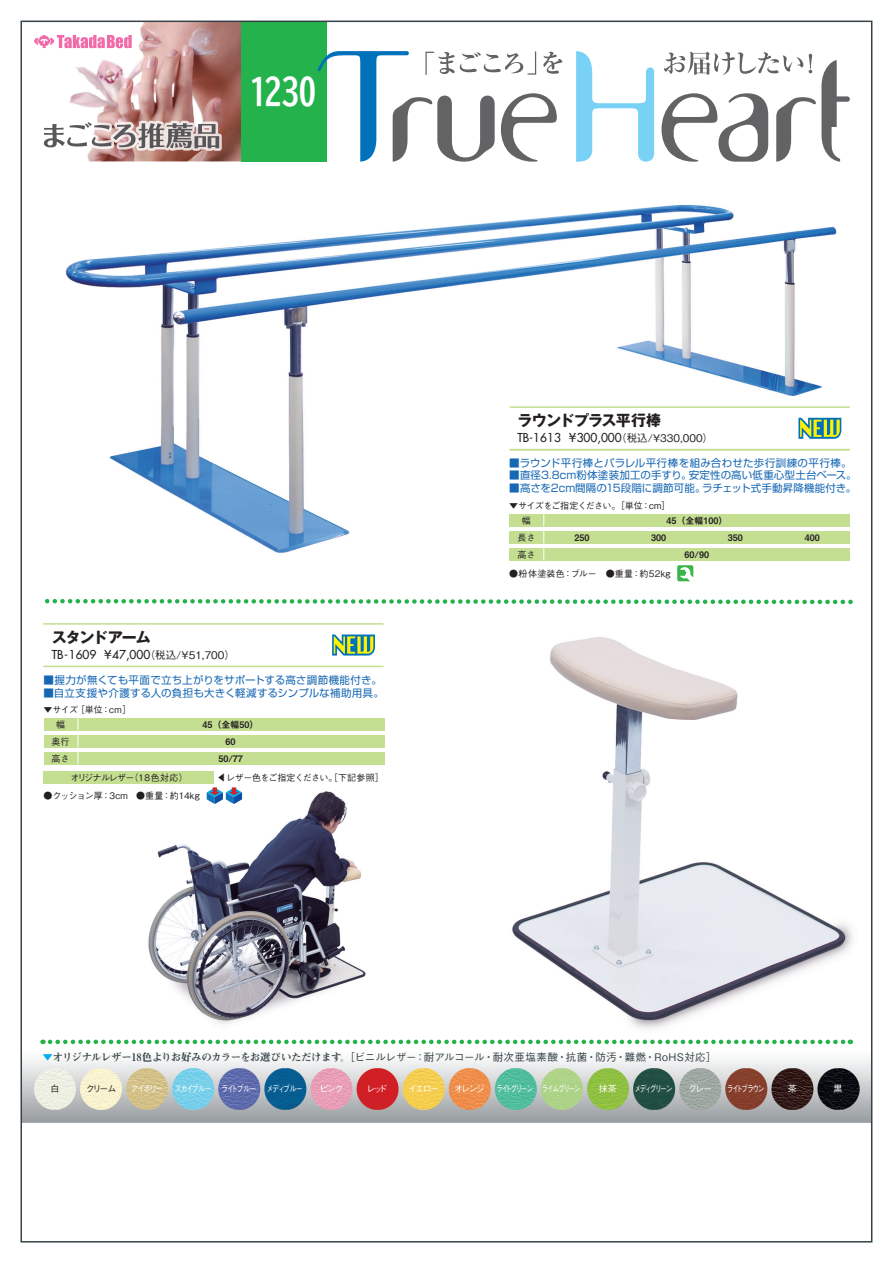
<style>
.page{position:relative;width:893px;height:1263px;background:#fff}
.page>*{position:absolute;margin:0;border:0;box-sizing:border-box;transform-origin:0 0}
.t1{font:36px "BIZ UD Gothic Bold";color:#fff}
.t2{font:700 15px "Gothic MB101 Pro";letter-spacing:-.045em;color:#231f20}
.t3{font:700 15px "Gothic MB101 Pro";letter-spacing:-.065em;color:#231f20}
.t4{font:12px "Futura";color:#231f20}
.t5{font:10.5px "Shin Go Pro";letter-spacing:.015em;color:#1768b4}
.t6{font:500 10.5px "Gothic BBB Pro";letter-spacing:.025em;color:#354247}
.t7{font:10.5px "Shin Go Pro";letter-spacing:.035em;color:#1768b4}
.t8{font:500 9px/14.7px "Gothic BBB Pro";letter-spacing:-.02em;color:#231f20}
.t9{font:9px/17px "Midashi Go Pro MB31";color:#231f20;text-align:center}
.t10{font:500 9px "Gothic BBB Pro";letter-spacing:-.2em;color:#fff}
.t11{font:500 9px/14.7px "Gothic BBB Pro";letter-spacing:-.06em;color:#231f20}
.t12{font:500 9px "Gothic BBB Pro";letter-spacing:.03em;color:#231f20}
.t13{font:500 9px "Gothic BBB Pro";letter-spacing:-.045em;color:#231f20}
.t14{font:500 9px "Gothic BBB Pro";letter-spacing:-.18em;color:#fff;scale:.8 1}
.t15{font:500 9px "Gothic BBB Pro";letter-spacing:-.07em;color:#231f20}
.t16{font:500 9px "Gothic BBB Pro";letter-spacing:-.225em;color:#fff;scale:.75 1}
.t17{font:500 9px "Gothic BBB Pro";letter-spacing:-.2em;color:#fff;scale:.75 1}
.t18{font:500 9px "Gothic BBB Pro";letter-spacing:-.2em;color:#fff;scale:.85 1}
.s1{font-family:"Gothic BBB Pro";font-weight:500;font-size:10.5px}
.s2{font-family:"Midashi Min Pro MA31";font-weight:400;color:#00aeef}
.s3{font-family:"Midashi Min Pro MA31";font-weight:400}
</style>
<div class="page">
<img style="left:24px;top:24px;width:845px;height:1099px">
<div style="left:241px;top:21px;width:85px;height:141px;background:#23b24b"></div>
<svg style="left:576px;top:51px;width:78px;height:111px"></svg>
<svg style="left:317px;top:51px;width:245px;height:111px"></svg>
<svg style="left:661px;top:52px;width:189px;height:110px"></svg>
<svg style="left:34px;top:35px;width:98px;height:13px"></svg>
<svg style="left:41px;top:120px;width:181px;height:31px"></svg>
<svg style="left:798px;top:418px;width:43px;height:21px"></svg>
<hr style="left:510px;top:449px;width:340px;height:1px;background:#c4de92">
<hr style="left:510px;top:406px;width:340px;height:2px;background:#c4de92">
<svg style="left:332px;top:634px;width:43px;height:21px"></svg>
<hr style="left:43px;top:623px;width:340px;height:2px;background:#c4de92">
<hr style="left:43px;top:666px;width:340px;height:1px;background:#c4de92">
<div style="left:510px;top:514px;width:340px;height:12px;background:#c4de92"></div>
<div style="left:510px;top:531px;width:340px;height:12px;background:#c4de92"></div>
<div style="left:510px;top:548px;width:340px;height:12px;background:#c4de92"></div>
<svg style="left:543px;top:514px;width:1px;height:46px"></svg>
<svg style="left:640px;top:576px;width:1px;height:13px"></svg>
<svg style="left:50px;top:1039px;width:801px;height:5px"></svg>
<svg style="left:38px;top:597px;width:817px;height:9px"></svg>
<svg style="left:207px;top:787px;width:35px;height:17px"></svg>
<div style="left:44px;top:771px;width:170px;height:12px;background:#c4de92"></div>
<div style="left:44px;top:718px;width:340px;height:12px;background:#c4de92"></div>
<div style="left:44px;top:735px;width:340px;height:12px;background:#c4de92"></div>
<div style="left:44px;top:752px;width:340px;height:12px;background:#c4de92"></div>
<svg style="left:78px;top:718px;width:1px;height:46px"></svg>
<svg style="left:677px;top:565px;width:16px;height:16px"></svg>
<h1 class="t1" style="left:250px;top:73px;width:104px">1230　</h1>
<h2 class="t3" style="left:52px;top:625px;width:101px">スタンドアーム</h2>
<p class="t4" style="left:52px;top:647px;width:185px">TB-1609 ¥47,000<span class="s1">（税込/￥51,700）</span></p>
<p class="t5" style="left:43px;top:672px;width:340px">■握力が無くても平面で立ち上がりをサポートする高さ調節機能付き。</p>
<p class="t5" style="left:43px;top:684px;width:342px">■自立支援や介護する人の負担も大きく軽減するシンプルな補助用具。</p>
<p class="t8" style="left:56px;top:701px;width:77px;text-indent:-13px">▼サイズ［単位：cm］幅</p>
<p class="t9" style="left:203px;top:715px;width:58px">45（全幅50）</p>
<p class="t8" style="left:52px;top:732px;width:19px;line-height:17px">奥行高さ</p>
<p class="t9" style="left:218px;top:732px;width:26px">60<br>50/77</p>
<p class="t15" style="left:70px;top:770px;width:119px">オリジナルレザー（18色対応）</p>
<p class="t8" style="left:230px;top:773px;width:10px;rotate:90deg">▼</p>
<p class="t13" style="left:226px;top:770px;width:160px">レザー色をご指定ください。［下記参照］</p>
<p class="t8" style="left:43px;top:787px;width:158px">●クッション厚：3cm　●重量：約14kg</p>
<h2 class="t2" style="left:517px;top:408px;width:145px">ラウンドプラス平行棒</h2>
<p class="t4" style="left:517px;top:430px;width:197px">TB-1613 ¥300,000<span class="s1">（税込/￥330,000）</span></p>
<p class="t7" style="left:509px;top:454px;width:344px">■ラウンド平行棒とパラレル平行棒を組み合わせた歩行訓練の平行棒。</p>
<p class="t5" style="left:509px;top:467px;width:349px">■直径3.8cm粉体塗装加工の手すり。安定性の高い低重心型土台ベース。</p>
<p class="t5" style="left:509px;top:479px;width:349px">■高さを2cm間隔の15段階に調節可能。ラチェット式手動昇降機能付き。</p>
<p class="t11" style="left:522px;top:497px;width:150px;text-indent:-13px">▼サイズをご指定ください。［単位：cm］幅</p>
<p class="t9" style="left:666px;top:511px;width:63px">45（全幅100）</p>
<p class="t8" style="left:517px;top:529px;width:19px">長さ</p>
<p class="t9" style="left:575px;top:528px;width:17px">250</p>
<p class="t9" style="left:651px;top:528px;width:17px">300</p>
<p class="t9" style="left:728px;top:528px;width:17px">350</p>
<p class="t9" style="left:805px;top:528px;width:17px">400</p>
<p class="t8" style="left:517px;top:546px;width:19px">高さ</p>
<p class="t9" style="left:685px;top:545px;width:26px">60/90</p>
<p class="t12" style="left:509px;top:566px;width:163px">●粉体塗装色：ブルー　●重量：約52kg</p>
<p class="t6" style="left:43px;top:1049px;width:675px"><span class="s2">▼</span><span class="s3">オリジナルレザー18色よりお好みのカラーをお選びいただけます。</span>［ビニルレザー：耐アルコール・耐次亜塩素酸・抗菌・防汚・難燃・RoHS対応］</p>
<p class="t8" style="left:50px;top:1080px;width:10px">白</p>
<p class="t8" style="left:86px;top:1080px;width:32px">クリーム</p>
<p class="t18" style="left:131px;top:1082px;width:40px">アイボリー</p>
<p class="t14" style="left:175px;top:1082px;width:162px">スカイブルー ライトブルー メディブルー</p>
<p class="t10" style="left:320px;top:1082px;width:25px">ピンク</p>
<p class="t10" style="left:366px;top:1082px;width:22px">レッド</p>
<p class="t10" style="left:408px;top:1082px;width:33px">イエロー</p>
<p class="t10" style="left:454px;top:1082px;width:128px">オレンジ ライトグリーン ライムグリーン</p>
<p class="t10" style="left:599px;top:1082px;width:19px">抹茶</p>
<p class="t16" style="left:634px;top:1082px;width:52px">メディグリーン</p>
<p class="t10" style="left:688px;top:1082px;width:25px">グレー</p>
<p class="t17" style="left:727px;top:1082px;width:52px">ライトブラウン</p>
<p class="t10" style="left:788px;top:1082px;width:10px">茶</p>
<p class="t10" style="left:834px;top:1082px;width:10px">黒</p>
</div>
